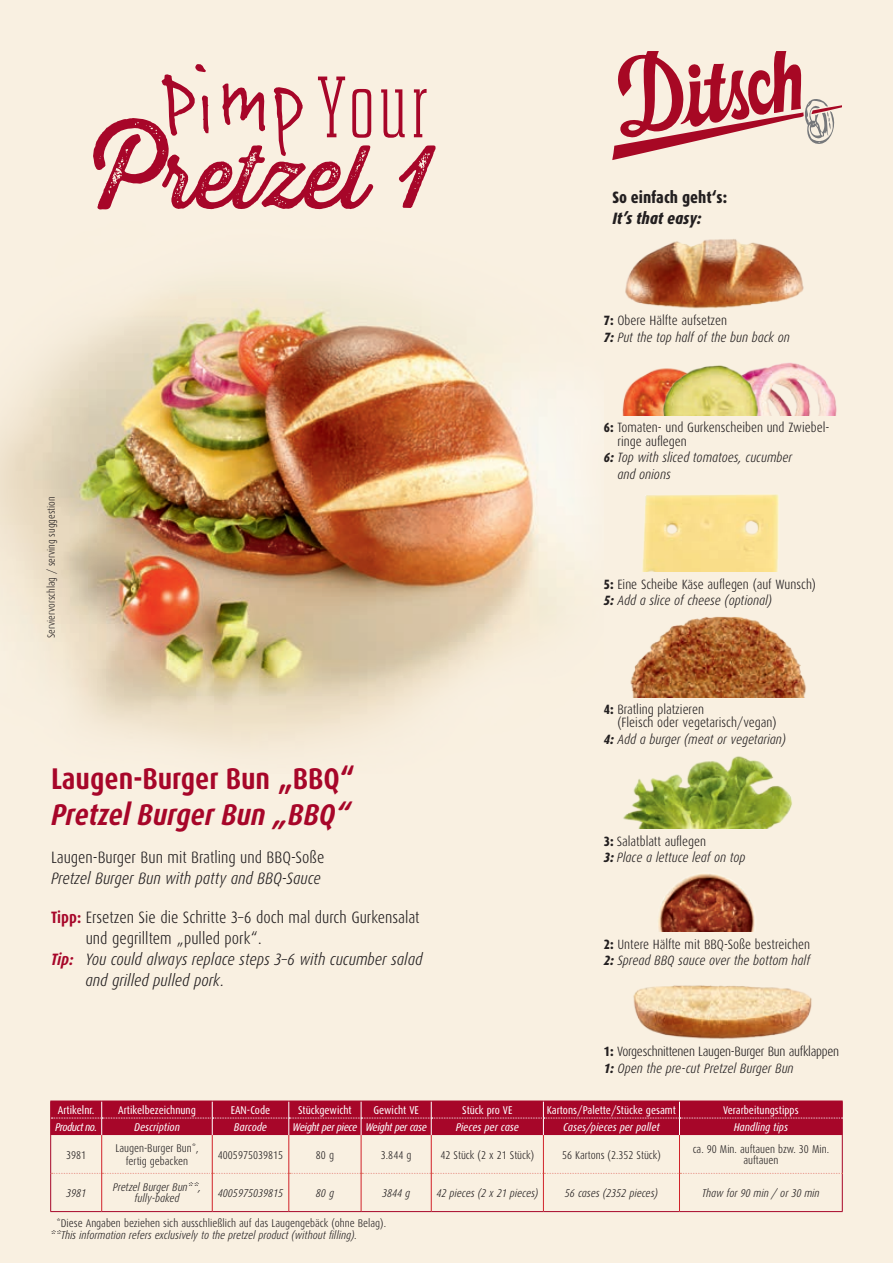
<style>
.page{position:relative;width:893px;height:1263px;background:#f9f0e1}
.page>*{position:absolute;margin:0;border:0;box-sizing:border-box;transform-origin:0 0}
.t1{font:141px "Jinky";color:#a70629}
.t2{font:86.85px "Thirsty Rough Reg Two";color:#a70629}
.t3{font:700 30px "Dax Condensed";color:#a70629}
.t4{font:italic 700 30px "Dax Condensed";color:#a70629}
.t5{font:300 16.5px "Dax Condensed";color:#231f20}
.t6{font:italic 300 16.5px "Dax Condensed";color:#231f20}
.t7{font:800 16.5px "Dax Condensed";color:#231f20}
.t8{font:italic 700 expanded 16.5px "Dax Condensed";color:#231f20}
.t9{font:300 13.5px/16.5px "Dax Condensed";color:#231f20}
.t10{font:italic 300 13.5px/16.5px "Dax Condensed";color:#231f20}
.t11{font:300 13.5px/16.5px "Dax Condensed";letter-spacing:-.02em;color:#231f20}
.t12{font:300 11.25px/13.5px "Dax Condensed";color:#231f20;text-align:center}
.t13{font:italic 300 11.25px/11.2px "Dax Condensed";color:#231f20;text-align:center}
.t14{font:11.25px "Dax Condensed";color:#fff}
.t15{font:italic 11.25px "Dax Condensed";color:#fff}
.t16{font:italic 11.25px "Dax Condensed";letter-spacing:-.03em;color:#fff}
.t17{font:italic 11.25px "Dax Condensed";letter-spacing:-.04em;color:#fff}
.t18{font:300 10.5px "Dax Condensed";color:#231f20}
.s1{font-family:"Dharma Slab E";font-weight:300;font-stretch:expanded;font-size:86.85px}
.s2{font-size:104.85px}
.s3{font-weight:700;color:#a70629}
.s4{font-weight:800;font-style:normal}
.s5{font-style:normal}
.s6{font-weight:700;font-stretch:expanded}
.s7{font-weight:800}
.s8{font-weight:700;font-style:italic;font-stretch:expanded}
.s9{font-style:italic}
</style>
<div class="page">
<svg style="left:612px;top:51px;width:230px;height:109px"></svg>
<img style="left:0;top:284px;width:581px;height:464px">
<img style="left:623px;top:756px;width:169px;height:73px">
<img style="left:658px;top:874px;width:97px;height:58px">
<img style="left:573px;top:333px;width:8px;height:83px">
<img style="left:812px;top:370px;width:25px;height:46px">
<img style="left:622px;top:362px;width:190px;height:54px">
<img style="left:642px;top:494px;width:137px;height:78px">
<img style="left:630px;top:616px;width:176px;height:81px">
<img style="left:625px;top:239px;width:179px;height:69px">
<img style="left:633px;top:985px;width:179px;height:54px">
<hr style="left:50px;top:1135px;width:1px;height:38px;background:#a70629">
<hr style="left:842px;top:1135px;width:1px;height:38px;background:#a70629">
<hr style="left:50px;top:1173px;width:1px;height:38px;background:#a70629">
<hr style="left:842px;top:1173px;width:1px;height:38px;background:#a70629">
<hr style="left:50px;top:1211px;width:52px;height:1px;background:#a70629">
<hr style="left:102px;top:1211px;width:110px;height:1px;background:#a70629">
<hr style="left:212px;top:1211px;width:77px;height:1px;background:#a70629">
<hr style="left:289px;top:1211px;width:72px;height:1px;background:#a70629">
<hr style="left:361px;top:1211px;width:70px;height:1px;background:#a70629">
<hr style="left:431px;top:1211px;width:112px;height:1px;background:#a70629">
<hr style="left:543px;top:1211px;width:136px;height:1px;background:#a70629">
<hr style="left:679px;top:1211px;width:164px;height:1px;background:#a70629">
<svg style="left:50px;top:1101px;width:793px;height:34px;background:#a80b2d"></svg>
<svg style="left:51px;top:1173px;width:791px;height:1px"></svg>
<hr style="left:101px;top:1135px;width:1px;height:38px;background:#d1232a">
<hr style="left:212px;top:1135px;width:1px;height:38px;background:#d1232a">
<hr style="left:288px;top:1135px;width:1px;height:38px;background:#d1232a">
<hr style="left:361px;top:1135px;width:1px;height:38px;background:#d1232a">
<hr style="left:431px;top:1135px;width:1px;height:38px;background:#d1232a">
<hr style="left:543px;top:1135px;width:1px;height:38px;background:#d1232a">
<hr style="left:679px;top:1135px;width:1px;height:38px;background:#d1232a">
<hr style="left:101px;top:1173px;width:1px;height:38px;background:#d1232a">
<hr style="left:212px;top:1173px;width:1px;height:38px;background:#d1232a">
<hr style="left:288px;top:1173px;width:1px;height:38px;background:#d1232a">
<hr style="left:361px;top:1173px;width:1px;height:38px;background:#d1232a">
<hr style="left:431px;top:1173px;width:1px;height:38px;background:#d1232a">
<hr style="left:543px;top:1173px;width:1px;height:38px;background:#d1232a">
<hr style="left:679px;top:1173px;width:1px;height:38px;background:#d1232a">
<h1 class="t1" style="left:163px;top:24px;width:265px">Pimp<span class="s1">Your</span></h1>
<h2 class="t2" style="left:94px;top:113px;width:339px"><span class="s2">P</span>retzel 1</h2>
<p class="t18" style="left:46px;top:638px;width:143px;rotate:-90deg">Serviervorschlag / serving suggestion</p>
<h3 class="t3" style="left:51px;top:762px;width:306px">Laugen-Burger Bun „BBQ“</h3>
<h3 class="t4" style="left:51px;top:797px;width:301px">Pretzel Burger Bun „BBQ“</h3>
<p class="t5" style="left:51px;top:848px;width:275px">Laugen-Burger Bun mit Bratling und BBQ-Soße</p>
<p class="t6" style="left:51px;top:869px;width:271px">Pretzel Burger Bun with patty and BBQ-Sauce</p>
<p class="t5" style="left:51px;top:908px;width:370px"><span class="s3">Tipp:</span> Ersetzen Sie die Schritte 3–6 doch mal durch Gurkensalat</p>
<p class="t5" style="left:86px;top:929px;width:177px">und gegrilltem „pulled pork“.</p>
<p class="t6" style="left:51px;top:950px;width:373px"><span class="s3">Tip:</span> You could always replace steps 3–6 with cucumber salad</p>
<p class="t6" style="left:86px;top:971px;width:140px">and grilled pulled pork.</p>
<p class="t7" style="left:612px;top:188px;width:116px">So einfach geht‘s:</p>
<p class="t8" style="left:612px;top:209px;width:91px">It’s that easy:</p>
<p class="t10" style="left:604px;top:313px;width:187px"><span class="s4">7:</span> <span class="s5">Obere Hälfte aufsetzen<br></span><span class="s6">7:</span> Put the top half of the bun back on</p>
<p class="t9" style="left:617px;top:421px;width:212px;line-height:13.5px;text-indent:-14px"><span class="s7">6:</span> Tomaten- und Gurkenscheiben und Zwiebel&shy;ringe auflegen</p>
<p class="t10" style="left:617px;top:450px;width:176px;text-indent:-14px"><span class="s6">6:</span> Top with sliced tomatoes, cucumber and onions</p>
<p class="t9" style="left:604px;top:576px;width:214px"><span class="s7">5:</span> Eine Scheibe Käse auflegen (auf Wunsch)<br><span class="s8">5:</span> <span class="s9">Add a slice of cheese (optional)</span></p>
<p class="t9" style="left:617px;top:702px;width:161px;line-height:13.5px;text-indent:-14px"><span class="s7">4:</span> Bratling platzieren<br>(Fleisch oder vegetarisch/vegan)</p>
<p class="t10" style="left:604px;top:731px;width:184px"><span class="s6">4:</span> Add a burger (meat or vegetarian)</p>
<p class="t10" style="left:604px;top:833px;width:143px"><span class="s4">3:</span> <span class="s5">Salatblatt auflegen<br></span><span class="s6">3:</span> Place a lettuce leaf on top</p>
<p class="t9" style="left:604px;top:936px;width:208px"><span class="s7">2:</span> Untere Hälfte mit BBQ-Soße bestreichen<br><span class="s8">2:</span> <span class="s9">Spread BBQ sauce over the bottom half</span></p>
<p class="t11" style="left:604px;top:1043px;width:237px"><span class="s7">1:</span> Vorgeschnittenen Laugen-Burger Bun aufklappen<br><span class="s8">1:</span> <span class="s9">Open the pre-cut Pretzel Burger Bun</span></p>
<p class="t14" style="left:58px;top:1104px;width:38px">Artikelnr.</p>
<p class="t14" style="left:118px;top:1104px;width:79px">Artikelbezeichnung</p>
<p class="t14" style="left:231px;top:1104px;width:41px">EAN-Code</p>
<p class="t14" style="left:298px;top:1104px;width:55px">Stückgewicht</p>
<p class="t14" style="left:373px;top:1104px;width:47px">Gewicht VE</p>
<p class="t14" style="left:462px;top:1104px;width:52px">Stück pro VE</p>
<p class="t14" style="left:547px;top:1104px;width:131px">Kartons/Palette/Stücke gesamt</p>
<p class="t14" style="left:723px;top:1104px;width:77px">Verarbeitungstipps</p>
<p class="t17" style="left:55px;top:1121px;width:44px">Product no.</p>
<p class="t15" style="left:134px;top:1121px;width:47px">Description</p>
<p class="t15" style="left:234px;top:1121px;width:35px">Barcode</p>
<p class="t16" style="left:293px;top:1121px;width:136px">Weight per piece Weight per case</p>
<p class="t15" style="left:456px;top:1121px;width:65px">Pieces per case</p>
<p class="t15" style="left:563px;top:1121px;width:98px">Cases/pieces per pallet</p>
<p class="t15" style="left:734px;top:1121px;width:56px">Handling tips</p>
<p class="t12" style="left:66px;top:1148px;width:22px">3981</p>
<p class="t12" style="left:115px;top:1141px;width:85px">Laugen-Burger Bun*, fertig gebacken</p>
<p class="t12" style="left:218px;top:1148px;width:67px">4005975039815</p>
<p class="t12" style="left:316px;top:1148px;width:20px">80 g</p>
<p class="t12" style="left:381px;top:1148px;width:32px">3.844 g</p>
<p class="t12" style="left:440px;top:1148px;width:95px">42 Stück (2 x 21 Stück)</p>
<p class="t12" style="left:562px;top:1148px;width:100px">56 Kartons (2.352 Stück)</p>
<p class="t12" style="left:693px;top:1144px;width:138px;line-height:10.5px">ca. 90 Min. auftauen bzw. 30 Min. auftauen</p>
<p class="t13" style="left:66px;top:1187px;width:22px">3981</p>
<p class="t13" style="left:113px;top:1182px;width:90px">Pretzel Burger Bun**, fully-baked</p>
<p class="t13" style="left:218px;top:1187px;width:67px">4005975039815</p>
<p class="t13" style="left:316px;top:1187px;width:20px">80 g</p>
<p class="t13" style="left:382px;top:1187px;width:30px">3844 g</p>
<p class="t13" style="left:436px;top:1187px;width:103px">42 pieces (2 x 21 pieces)</p>
<p class="t13" style="left:565px;top:1187px;width:95px">56 cases (2352 pieces)</p>
<p class="t13" style="left:702px;top:1187px;width:119px">Thaw for 90 min / or 30 min</p>
<p class="t12" style="left:57px;top:1216px;width:331px">*Diese Angaben beziehen sich ausschließlich auf das Laugengebäck (ohne Belag).</p>
<p class="t13" style="left:50px;top:1230px;width:308px">**This information refers exclusively to the pretzel product (without filling).</p>
</div>
